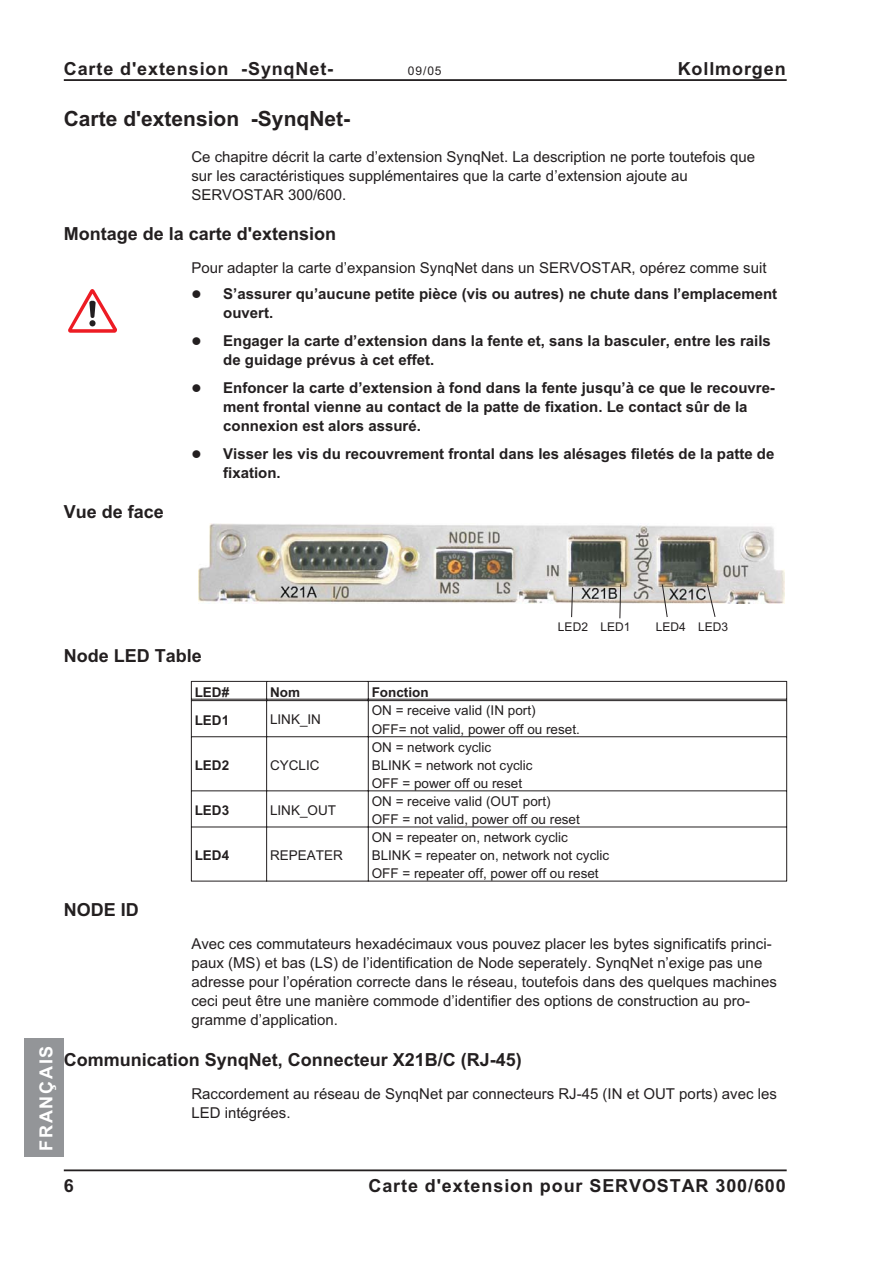
<style>
.page{position:relative;width:893px;height:1263px;background:#fff}
.page>*{position:absolute;margin:0;border:0;box-sizing:border-box;transform-origin:0 0}
.t1{font:700 21px "Arial";color:#231f20}
.t2{font:700 18px "Arial";color:#231f20}
.t3{font:700 18px "Arial";letter-spacing:.05em;color:#231f20}
.t4{font:700 18px "Arial";letter-spacing:.1em;color:#fff}
.t5{font:15px/19.2px "Arial";color:#231f20}
.t6{font:700 15px/19px "Arial";color:#231f20}
.t7{font:13.5px/18px "Arial";color:#231f20}
.t8{font:700 13.5px "Arial";color:#231f20}
.t9{font:12px "Arial";color:#231f20}
</style>
<div class="page">
<hr style="left:191px;top:681px;width:596px;height:1px;background:#231f20">
<hr style="left:191px;top:699px;width:596px;height:1px;background:#231f20">
<hr style="left:191px;top:700px;width:596px;height:1px;background:#231f20">
<hr style="left:191px;top:736px;width:596px;height:1px;background:#231f20">
<hr style="left:191px;top:791px;width:596px;height:1px;background:#231f20">
<hr style="left:191px;top:827px;width:596px;height:1px;background:#231f20">
<hr style="left:191px;top:881px;width:596px;height:1px;background:#231f20">
<hr style="left:191px;top:681px;width:1px;height:200px;background:#231f20">
<hr style="left:266px;top:681px;width:1px;height:200px;background:#231f20">
<hr style="left:368px;top:681px;width:1px;height:200px;background:#231f20">
<hr style="left:786px;top:681px;width:1px;height:200px;background:#231f20">
<hr style="left:64px;top:1169px;width:723px;height:2px;background:#231f20">
<hr style="left:64px;top:79px;width:723px;height:2px;background:#231f20">
<div style="left:24px;top:1038px;width:40px;height:119px;background:#939598"></div>
<svg style="left:68px;top:289px;width:49px;height:44px"></svg>
<img style="left:198px;top:523px;width:586px;height:80px">
<svg style="left:571px;top:584px;width:144px;height:35px"></svg>
<p class="t3" style="left:64px;top:62px;width:271px">Carte d'extension -SynqNet-</p>
<p class="t9" style="left:408px;top:67px;width:35px">09/05</p>
<p class="t3" style="left:678px;top:62px;width:110px">Kollmorgen</p>
<h1 class="t1" style="left:64px;top:110px;width:288px">Carte d'extension -SynqNet-</h1>
<p class="t5" style="left:191px;top:148px;width:565px">Ce chapitre décrit la carte d’extension SynqNet. La description ne porte toutefois que sur les caractéristiques supplémentaires que la carte d’extension ajoute au<br>SERVOSTAR 300/600.</p>
<p class="t2" style="left:64px;top:227px;width:274px">Montage de la carte d'extension</p>
<p class="t5" style="left:191px;top:260px;width:577px">Pour adapter la carte d’expansion SynqNet dans un SERVOSTAR, opérez comme suit</p>
<p class="t6" style="left:223px;top:285px;width:555px">S’assurer qu’aucune petite pièce (vis ou autres) ne chute dans l’emplacement ouvert.</p>
<p class="t6" style="left:223px;top:333px;width:549px">Engager la carte d’extension dans la fente et, sans la basculer, entre les rails de guidage prévus à cet effet.</p>
<p class="t6" style="left:223px;top:380px;width:553px">Enfoncer la carte d’extension à fond dans la fente jusqu’à ce que le recouvre&shy;ment frontal vienne au contact de la patte de fixation. Le contact sûr de la connexion est alors assuré.</p>
<p class="t6" style="left:223px;top:446px;width:553px">Visser les vis du recouvrement frontal dans les alésages filetés de la patte de fixation.</p>
<p class="t2" style="left:64px;top:505px;width:102px">Vue de face</p>
<p class="t9" style="left:558px;top:622px;width:74px">LED2 LED1</p>
<p class="t9" style="left:656px;top:622px;width:74px">LED4 LED3</p>
<p class="t2" style="left:64px;top:649px;width:140px">Node LED Table</p>
<p class="t8" style="left:195px;top:687px;width:36px">LED#</p>
<p class="t8" style="left:270px;top:687px;width:31px">Nom</p>
<p class="t8" style="left:372px;top:687px;width:58px">Fonction</p>
<p class="t8" style="left:195px;top:715px;width:36px">LED1</p>
<p class="t7" style="left:270px;top:712px;width:53px">LINK_IN</p>
<p class="t7" style="left:372px;top:703px;width:210px">ON = receive valid (IN port)<br>OFF= not valid, power off ou reset.</p>
<p class="t8" style="left:195px;top:760px;width:36px">LED2</p>
<p class="t7" style="left:270px;top:757px;width:51px">CYCLIC</p>
<p class="t7" style="left:372px;top:739px;width:162px">ON = network cyclic<br>BLINK = network not cyclic<br>OFF = power off ou reset</p>
<p class="t8" style="left:195px;top:805px;width:36px">LED3</p>
<p class="t7" style="left:270px;top:802px;width:68px">LINK_OUT</p>
<p class="t7" style="left:372px;top:794px;width:210px">ON = receive valid (OUT port)<br>OFF = not valid, power off ou reset</p>
<p class="t8" style="left:195px;top:851px;width:36px">LED4</p>
<p class="t7" style="left:270px;top:848px;width:74px">REPEATER</p>
<p class="t7" style="left:372px;top:830px;width:239px">ON = repeater on, network cyclic<br>BLINK = repeater on, network not cyclic<br>OFF = repeater off, power off ou reset</p>
<p class="t2" style="left:64px;top:903px;width:76px">NODE ID</p>
<p class="t4" style="left:40px;top:1151px;width:107px;rotate:-90deg">FRANÇAIS</p>
<p class="t5" style="left:191px;top:935px;width:587px">Avec ces commutateurs hexadécimaux vous pouvez placer les bytes significatifs princi&shy;paux (MS) et bas (LS) de l’identification de Node seperately. SynqNet n’exige pas une adresse pour l’opération correcte dans le réseau, toutefois dans des quelques machines ceci peut être une manière commode d’identifier des options de construction au pro&shy;gramme d’application.</p>
<p class="t2" style="left:64px;top:1053px;width:460px">Communication SynqNet, Connecteur X21B/C (RJ-45)</p>
<p class="t5" style="left:191px;top:1085px;width:587px">Raccordement au réseau de SynqNet par connecteurs RJ-45 (IN et OUT ports) avec les<br>LED intégrées.</p>
<p class="t2" style="left:64px;top:1179px;width:12px">6</p>
<p class="t3" style="left:368px;top:1179px;width:419px">Carte d'extension pour SERVOSTAR 300/600</p>
</div>
